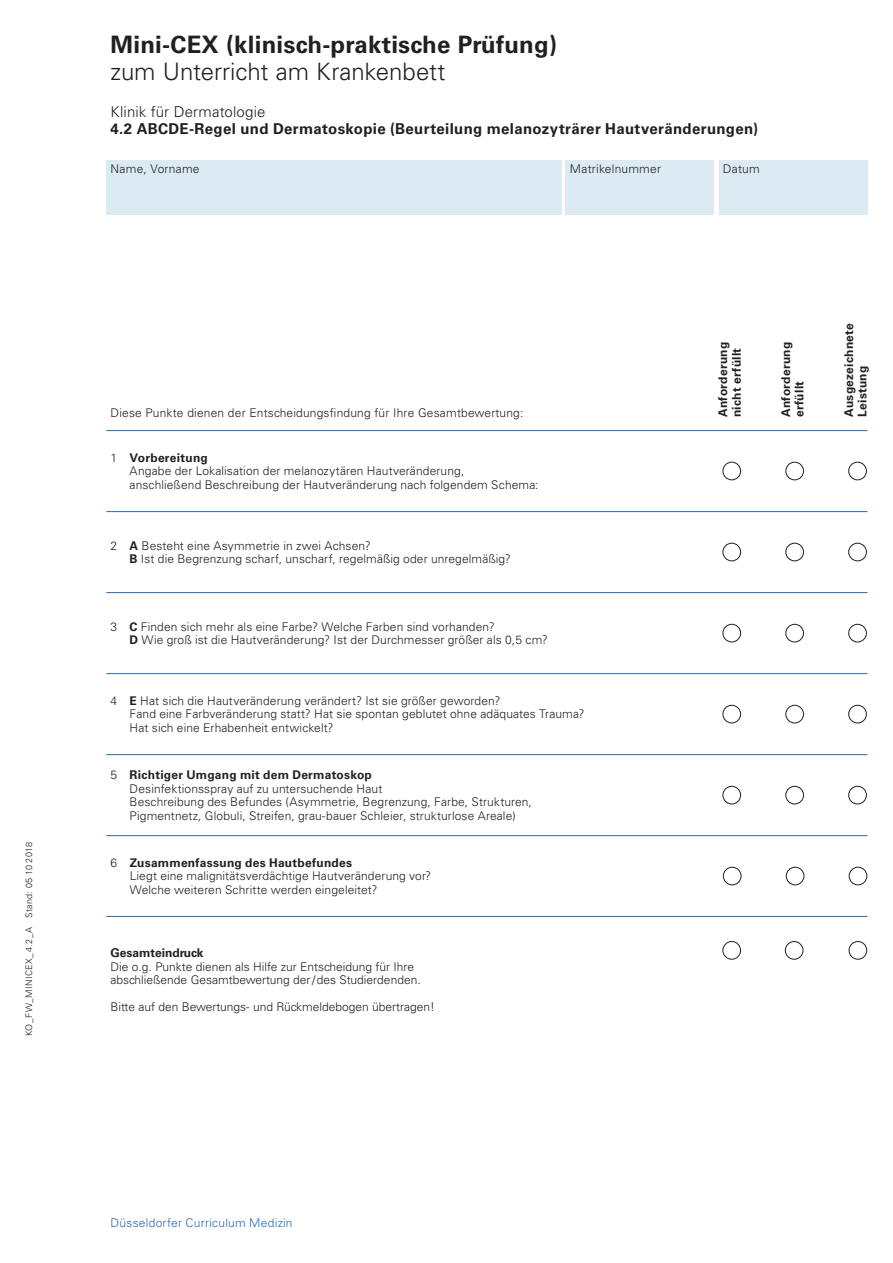
<style>
.page{position:relative;width:893px;height:1263px;background:#fff}
.page>*{position:absolute;margin:0;border:0;box-sizing:border-box;transform-origin:0 0}
.t1{font:700 24px "Univers LT Std";letter-spacing:.01em;color:#231f20}
.t2{font:300 24px "Univers LT Std";color:#231f20}
.t3{font:700 15px "Univers LT Std";letter-spacing:.02em;color:#231f20}
.t4{font:300 15px "Univers LT Std";letter-spacing:.01em;color:#231f20}
.t5{font:300 12px/13.5px "Univers LT Std";letter-spacing:.01em;color:#231f20}
.t6{font:700 12px/13.5px "Univers LT Std";letter-spacing:.02em;color:#231f20}
.t7{font:300 12px "Univers LT Std";letter-spacing:.02em;color:#2869b3}
.t8{font:700 12px "Univers LT Std";color:#231f20}
.t9{font:300 9px "Univers LT Std";letter-spacing:.04em;color:#231f20}
.s1{font-weight:700}
</style>
<div class="page">
<hr style="left:106px;top:430px;width:761px;height:1px;background:#2869b3">
<div style="left:723px;top:462px;width:18px;height:18px;border:1px solid #231f20;border-radius:50%"></div>
<div style="left:723px;top:543px;width:18px;height:18px;border:1px solid #231f20;border-radius:50%"></div>
<div style="left:723px;top:624px;width:18px;height:18px;border:1px solid #231f20;border-radius:50%"></div>
<div style="left:723px;top:705px;width:18px;height:18px;border:1px solid #231f20;border-radius:50%"></div>
<div style="left:723px;top:786px;width:18px;height:18px;border:1px solid #231f20;border-radius:50%"></div>
<div style="left:786px;top:462px;width:18px;height:18px;border:1px solid #231f20;border-radius:50%"></div>
<div style="left:786px;top:543px;width:18px;height:18px;border:1px solid #231f20;border-radius:50%"></div>
<div style="left:786px;top:624px;width:18px;height:18px;border:1px solid #231f20;border-radius:50%"></div>
<div style="left:786px;top:705px;width:18px;height:18px;border:1px solid #231f20;border-radius:50%"></div>
<div style="left:786px;top:786px;width:18px;height:18px;border:1px solid #231f20;border-radius:50%"></div>
<div style="left:848px;top:462px;width:19px;height:18px;border:1px solid #231f20;border-radius:50%"></div>
<div style="left:848px;top:543px;width:19px;height:18px;border:1px solid #231f20;border-radius:50%"></div>
<div style="left:848px;top:624px;width:19px;height:18px;border:1px solid #231f20;border-radius:50%"></div>
<div style="left:848px;top:705px;width:19px;height:18px;border:1px solid #231f20;border-radius:50%"></div>
<div style="left:848px;top:786px;width:19px;height:18px;border:1px solid #231f20;border-radius:50%"></div>
<div style="left:723px;top:867px;width:18px;height:18px;border:1px solid #231f20;border-radius:50%"></div>
<div style="left:786px;top:867px;width:18px;height:18px;border:1px solid #231f20;border-radius:50%"></div>
<div style="left:849px;top:867px;width:18px;height:18px;border:1px solid #231f20;border-radius:50%"></div>
<hr style="left:106px;top:511px;width:761px;height:1px;background:#2869b3">
<hr style="left:106px;top:592px;width:761px;height:1px;background:#2869b3">
<hr style="left:106px;top:916px;width:761px;height:1px;background:#2869b3">
<hr style="left:106px;top:835px;width:761px;height:1px;background:#2869b3">
<hr style="left:106px;top:754px;width:761px;height:1px;background:#2869b3">
<hr style="left:106px;top:673px;width:761px;height:1px;background:#2869b3">
<div style="left:106px;top:161px;width:455px;height:54px;background:#dceaf4"></div>
<div style="left:566px;top:161px;width:148px;height:54px;background:#dceaf4"></div>
<div style="left:719px;top:161px;width:148px;height:54px;background:#dceaf4"></div>
<div style="left:849px;top:941px;width:18px;height:18px;border:1px solid #231f20;border-radius:50%"></div>
<div style="left:785px;top:941px;width:18px;height:18px;border:1px solid #231f20;border-radius:50%"></div>
<div style="left:723px;top:941px;width:18px;height:18px;border:1px solid #231f20;border-radius:50%"></div>
<p class="t9" style="left:23px;top:1036px;width:196px;rotate:-90deg">KO_FW_MINICEX_4.2_A Stand: 05 10 2018</p>
<h1 class="t1" style="left:111px;top:30px;width:448px">Mini-CEX (klinisch-praktische Prüfung)</h1>
<h1 class="t2" style="left:111px;top:57px;width:337px">zum Unterricht am Krankenbett</h1>
<p class="t4" style="left:111px;top:102px;width:156px">Klinik für Dermatologie</p>
<p class="t3" style="left:111px;top:119px;width:649px">4.2 ABCDE-Regel und Dermatoskopie (Beurteilung melanozyträrer Hautveränderungen)</p>
<p class="t5" style="left:111px;top:162px;width:91px">Name, Vorname</p>
<p class="t5" style="left:570px;top:162px;width:93px">Matrikelnummer</p>
<p class="t5" style="left:723px;top:162px;width:38px">Datum</p>
<p class="t5" style="left:111px;top:406px;width:414px">Diese Punkte dienen der Entscheidungsfindung für Ihre Gesamtbewertung:</p>
<p class="t5" style="left:130px;top:451px;width:410px;text-indent:-19px">1 <span class="s1">Vorbereitung<br></span>Angabe der Lokalisation der melanozytären Hautveränderung, anschließend Beschreibung der Hautveränderung nach folgendem Schema:</p>
<p class="t5" style="left:130px;top:539px;width:383px;text-indent:-19px">2 <span class="s1">A</span> Besteht eine Asymmetrie in zwei Achsen?<br><span class="s1">B</span> Ist die Begrenzung scharf, unscharf, regelmäßig oder unregelmäßig?</p>
<p class="t5" style="left:130px;top:620px;width:420px;text-indent:-19px">3 <span class="s1">C</span> Finden sich mehr als eine Farbe? Welche Farben sind vorhanden?<br><span class="s1">D</span> Wie groß ist die Hautveränderung? Ist der Durchmesser größer als 0,5 cm?</p>
<p class="t5" style="left:130px;top:694px;width:456px;text-indent:-19px">4 <span class="s1">E</span> Hat sich die Hautveränderung verändert? Ist sie größer geworden?<br>Fand eine Farbveränderung statt? Hat sie spontan geblutet ohne adäquates Trauma?<br>Hat sich eine Erhabenheit entwickelt?</p>
<p class="t5" style="left:130px;top:768px;width:404px;text-indent:-19px">5 <span class="s1">Richtiger Umgang mit dem Dermatoskop<br></span>Desinfektionsspray auf zu untersuchende Haut<br>Beschreibung des Befundes (Asymmetrie, Begrenzung, Farbe, Strukturen, Pigmentnetz, Globuli, Streifen, grau-bauer Schleier, strukturlose Areale)</p>
<p class="t5" style="left:130px;top:856px;width:303px;text-indent:-19px">6 <span class="s1">Zusammenfassung des Hautbefundes<br></span>Liegt eine malignitätsverdächtige Hautveränderung vor?<br>Welche weiteren Schritte werden eingeleitet?</p>
<p class="t8" style="left:111px;top:946px;width:95px">Gesamteindruck</p>
<p class="t5" style="left:111px;top:960px;width:312px">Die o.g. Punkte dienen als Hilfe zur Entscheidung für Ihre abschließende Gesamtbewertung der/des Studierdenden.</p>
<p class="t5" style="left:111px;top:1000px;width:326px">Bitte auf den Bewertungs- und Rückmeldebogen übertragen!</p>
<p class="t6" style="left:716px;top:417px;width:77px;rotate:-90deg">Anforderung nicht erfüllt</p>
<p class="t6" style="left:779px;top:417px;width:77px;rotate:-90deg">Anforderung erfüllt</p>
<p class="t6" style="left:842px;top:417px;width:95px;rotate:-90deg">Ausgezeichnete<br>Leistung</p>
<p class="t7" style="left:111px;top:1216px;width:184px">Düsseldorfer Curriculum Medizin</p>
</div>
